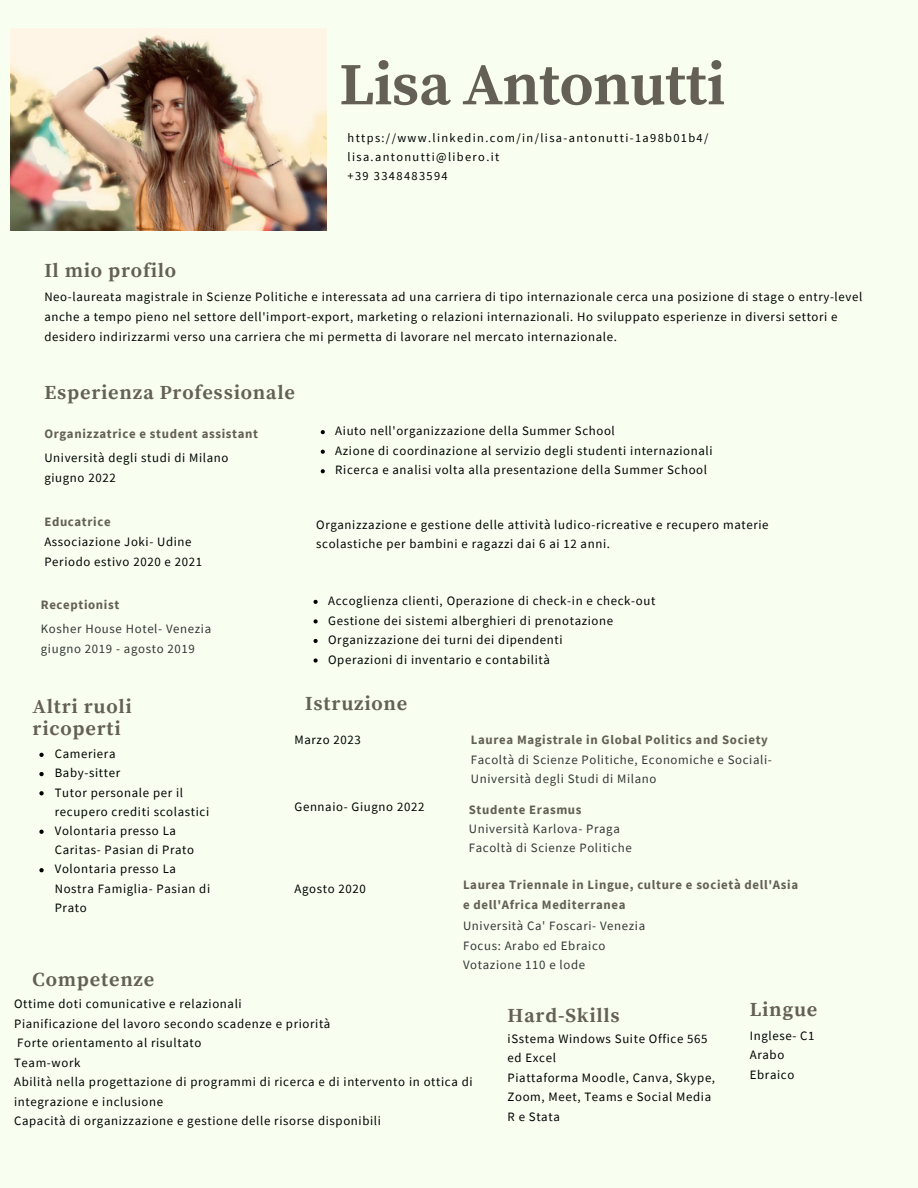
<style>
.page{position:relative;width:918px;height:1188px;background:#f8fff1}
.page>*{position:absolute;margin:0;border:0;box-sizing:border-box;transform-origin:0 0}
.t1{font:700 59.85px "Source Serif Pro";letter-spacing:-.01em;color:#656057}
.t2{font:700 19.95px/21.6px "Source Serif Pro";letter-spacing:.04em;color:#656057}
.t3{font:12.75px/19.5px "Source Sans Pro";letter-spacing:.05em;color:#000}
.t4{font:12.75px/19.5px "Source Sans Pro";letter-spacing:.05em;color:#353535}
.t5{font:700 12.75px/19.5px "Source Sans Pro";letter-spacing:.05em;color:#656057}
.t6{font:12.45px/18.9px "Source Sans Pro";letter-spacing:.11em;color:#000}
</style>
<div class="page">
<img style="left:11px;top:29px;width:316px;height:201px">
<svg style="left:39px;top:753px;width:5px;height:4px"></svg>
<svg style="left:39px;top:772px;width:5px;height:4px"></svg>
<svg style="left:39px;top:791px;width:5px;height:4px"></svg>
<svg style="left:39px;top:830px;width:5px;height:4px"></svg>
<svg style="left:39px;top:868px;width:5px;height:4px"></svg>
<svg style="left:321px;top:430px;width:4px;height:4px"></svg>
<svg style="left:321px;top:450px;width:4px;height:4px"></svg>
<svg style="left:321px;top:469px;width:4px;height:4px"></svg>
<svg style="left:314px;top:600px;width:4px;height:4px"></svg>
<svg style="left:314px;top:619px;width:4px;height:4px"></svg>
<svg style="left:314px;top:639px;width:4px;height:4px"></svg>
<svg style="left:314px;top:658px;width:4px;height:5px"></svg>
<h1 class="t1" style="left:340px;top:49px;width:387px">Lisa Antonutti</h1>
<h2 class="t2" style="left:44px;top:260px;width:133px">Il mio profilo</h2>
<p class="t6" style="left:348px;top:129px;width:362px">https://www.linkedin.com/in/lisa-antonutti-1a98b01b4/ lisa.antonutti@libero.it<br>+39 3348483594</p>
<p class="t3" style="left:44px;top:287px;width:820px">Neo-laureata magistrale in Scienze Politiche e interessata ad una carriera di tipo internazionale cerca una posizione di stage o entry-level anche a tempo pieno nel settore dell'import-export, marketing o relazioni internazionali. Ho sviluppato esperienze in diversi settori e desidero indirizzarmi verso una carriera che mi permetta di lavorare nel mercato internazionale.</p>
<h2 class="t2" style="left:44px;top:383px;width:252px">Esperienza Professionale</h2>
<p class="t5" style="left:44px;top:424px;width:215px">Organizzatrice e student assistant</p>
<p class="t3" style="left:335px;top:421px;width:379px">Aiuto nell'organizzazione della Summer School<br>Azione di coordinazione al servizio degli studenti internazionali<br>Ricerca e analisi volta alla presentazione della Summer School</p>
<p class="t3" style="left:44px;top:448px;width:186px">Università degli studi di Milano giugno 2022</p>
<p class="t5" style="left:44px;top:511px;width:68px">Educatrice</p>
<p class="t3" style="left:316px;top:515px;width:454px">Organizzazione e gestione delle attività ludico-ricreative e recupero materie scolastiche per bambini e ragazzi dai 6 ai 12 anni.</p>
<p class="t3" style="left:44px;top:532px;width:159px">Associazione Joki- Udine<br>Periodo estivo 2020 e 2021</p>
<p class="t5" style="left:41px;top:595px;width:80px">Receptionist</p>
<p class="t3" style="left:328px;top:591px;width:329px">Accoglienza clienti, Operazione di check-in e check-out Gestione dei sistemi alberghieri di prenotazione Organizzazione dei turni dei dipendenti<br>Operazioni di inventario e contabilità</p>
<p class="t4" style="left:41px;top:619px;width:172px">Kosher House Hotel- Venezia giugno 2019 - agosto 2019</p>
<h2 class="t2" style="left:305px;top:693px;width:104px">Istruzione</h2>
<p class="t3" style="left:294px;top:730px;width:68px">Marzo 2023</p>
<h2 class="t2" style="left:33px;top:697px;width:100px">Altri ruoli ricoperti</h2>
<p class="t3" style="left:55px;top:744px;width:157px">Cameriera<br>Baby-sitter<br>Tutor personale per il recupero crediti scolastici<br>Volontaria presso La<br>Caritas- Pasian di Prato<br>Volontaria presso La<br>Nostra Famiglia- Pasian di<br>Prato</p>
<p class="t5" style="left:471px;top:730px;width:299px">Laurea Magistrale in Global Politics and Society</p>
<p class="t4" style="left:471px;top:749px;width:303px">Facoltà di Scienze Politiche, Economiche e Sociali-<br>Università degli Studi di Milano</p>
<p class="t5" style="left:469px;top:799px;width:114px">Studente Erasmus</p>
<p class="t4" style="left:469px;top:819px;width:165px">Università Karlova- Praga<br>Facoltà di Scienze Politiche</p>
<p class="t3" style="left:294px;top:797px;width:131px">Gennaio- Giugno 2022</p>
<p class="t3" style="left:294px;top:879px;width:73px">Agosto 2020</p>
<p class="t5" style="left:463px;top:875px;width:337px">Laurea Triennale in Lingue, culture e società dell'Asia e dell'Africa Mediterranea</p>
<p class="t4" style="left:463px;top:916px;width:184px">Università Ca' Foscari- Venezia<br>Focus: Arabo ed Ebraico<br>Votazione 110 e lode</p>
<h2 class="t2" style="left:508px;top:1006px;width:114px">Hard-Skills</h2>
<p class="t3" style="left:508px;top:1029px;width:209px">iSstema Windows Suite Office 565 ed Excel<br>Piattaforma Moodle, Canva, Skype,<br>Zoom, Meet, Teams e Social Media<br>R e Stata</p>
<h2 class="t2" style="left:33px;top:969px;width:123px">Competenze</h2>
<p class="t3" style="left:14px;top:994px;width:460px">Ottime doti comunicative e relazionali<br>Pianificazione del lavoro secondo scadenze e priorità<br>Forte orientamento al risultato<br>Team-work<br>Abilità nella progettazione di programmi di ricerca e di intervento in ottica di integrazione e inclusione<br>Capacità di organizzazione e gestione delle risorse disponibili</p>
<h2 class="t2" style="left:750px;top:1000px;width:69px">Lingue</h2>
<p class="t3" style="left:750px;top:1025px;width:66px">Inglese- C1<br>Arabo<br>Ebraico</p>
</div>
